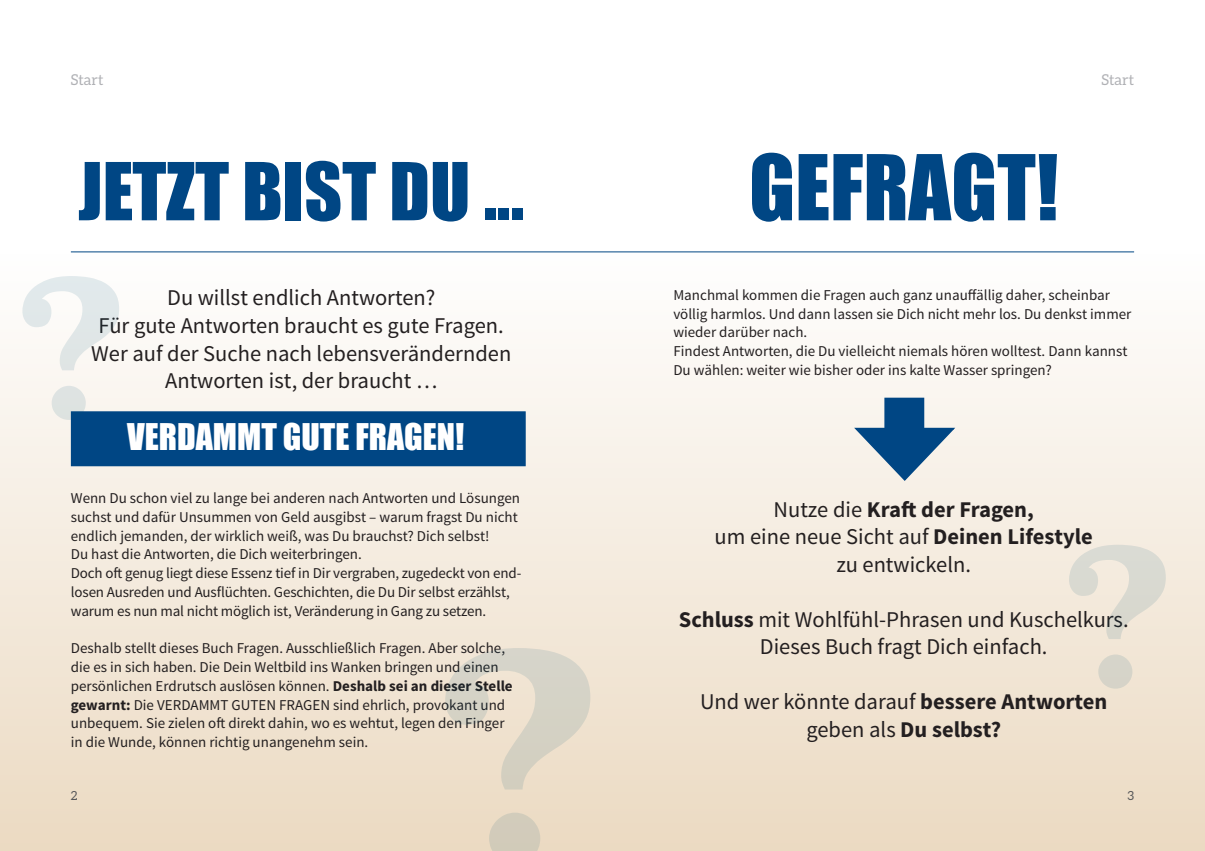
<style>
.page{position:relative;width:1205px;height:851px;background:#fff}
.page>*{position:absolute;margin:0;border:0;box-sizing:border-box;transform-origin:0 0}
.t1{font:700 281.25px "Superclarendon";color:#005273}
.t2{font:700 187.5px "Superclarendon";color:#005273}
.t3{font:83.75px "Impact";color:#004684}
.t4{font:73.75px "Impact";color:#004684}
.t5{font:33.75px "Impact";color:#fff}
.t6{font:22.5px/27.5px "Source Sans Pro";color:#231f20;text-align:center}
.t7{font:15px/18.8px "Source Sans Pro";color:#231f20}
.t8{font:15px "Aleo";color:#b0b1b5}
.t9{font:12.5px "Aleo";color:#57585a}
.s1{font-weight:700}
</style>
<div class="page">
<div style="left:0;top:254px;width:1205px;height:596px;background:linear-gradient(to bottom,#fefefe,#ebdac2)"></div>
<hr style="left:71px;top:251px;width:1063px;height:1px;background:#004684">
<div style="left:884px;top:397px;width:40px;height:52px;background:#004684;border:2px solid #004684"></div>
<svg style="left:852px;top:427px;width:105px;height:55px"></svg>
<div style="left:71px;top:411px;width:455px;height:55px;background:#004684;border:1px solid #004684"></div>
<p class="t8" style="left:71px;top:71px;width:34px">Start</p>
<p class="t8" style="left:1101px;top:71px;width:34px">Start</p>
<h3 class="t4" style="left:78px;top:134px;width:447px">JETZT BIST DU ...</h3>
<h2 class="t2" style="left:14px;top:210px;width:115px">?</h2>
<h3 class="t6" style="left:91px;top:284px;width:422px">Du willst endlich Antworten?<br>Für gute Antworten braucht es gute Fragen.<br>Wer auf der Suche nach lebensverändernden Antworten ist, der braucht …</h3>
<h3 class="t5" style="left:127px;top:411px;width:338px">VERDAMMT GUTE FRAGEN!</h3>
<h3 class="t3" style="left:749px;top:122px;width:311px">GEFRAGT!</h3>
<p class="t7" style="left:673px;top:286px;width:459px">Manchmal kommen die Fragen auch ganz unauffällig daher, scheinbar völlig harmlos. Und dann lassen sie Dich nicht mehr los. Du denkst immer wieder darüber nach.<br>Findest Antworten, die Du vielleicht niemals hören wolltest. Dann kannst Du wählen: weiter wie bisher oder ins kalte Wasser springen?</p>
<p class="t7" style="left:71px;top:489px;width:452px">Wenn Du schon viel zu lange bei anderen nach Antworten und Lösungen suchst und dafür Unsummen von Geld ausgibst – warum fragst Du nicht endlich jemanden, der wirklich weiß, was Du brauchst? Dich selbst!<br>Du hast die Antworten, die Dich weiterbringen.<br>Doch oft genug liegt diese Essenz tief in Dir vergraben, zugedeckt von end&shy;losen Ausreden und Ausflüchten. Geschichten, die Du Dir selbst erzählst, warum es nun mal nicht möglich ist, Veränderung in Gang zu setzen.</p>
<p class="t7" style="left:71px;top:639px;width:443px">Deshalb stellt dieses Buch Fragen. Ausschließlich Fragen. Aber solche, die es in sich haben. Die Dein Weltbild ins Wanken bringen und einen persönlichen Erdrutsch auslösen können. <span class="s1">Deshalb sei an dieser Stelle gewarnt:</span> Die VERDAMMT GUTEN FRAGEN sind ehrlich, provokant und unbequem. Sie zielen oft direkt dahin, wo es wehtut, legen den Finger in die Wunde, können richtig unangenehm sein.</p>
<h3 class="t6" style="left:714px;top:496px;width:380px">Nutze die <span class="s1">Kraft der Fragen,<br></span>um eine neue Sicht auf <span class="s1">Deinen Lifestyle </span>zu entwickeln.</h3>
<h3 class="t6" style="left:679px;top:606px;width:451px"><span class="s1">Schluss</span> mit Wohlfühl-Phrasen und Kuschelkurs.<br>Dieses Buch fragt Dich einfach.</h3>
<h3 class="t6" style="left:700px;top:688px;width:409px">Und wer könnte darauf <span class="s1">bessere Antworten </span>geben als <span class="s1">Du selbst?</span></h3>
<h2 class="t2" style="left:1060px;top:479px;width:115px">?</h2>
<h1 class="t1" style="left:432px;top:549px;width:172px">?</h1>
<p class="t9" style="left:71px;top:788px;width:8px">2</p>
<p class="t9" style="left:1127px;top:788px;width:8px">3</p>
</div>
